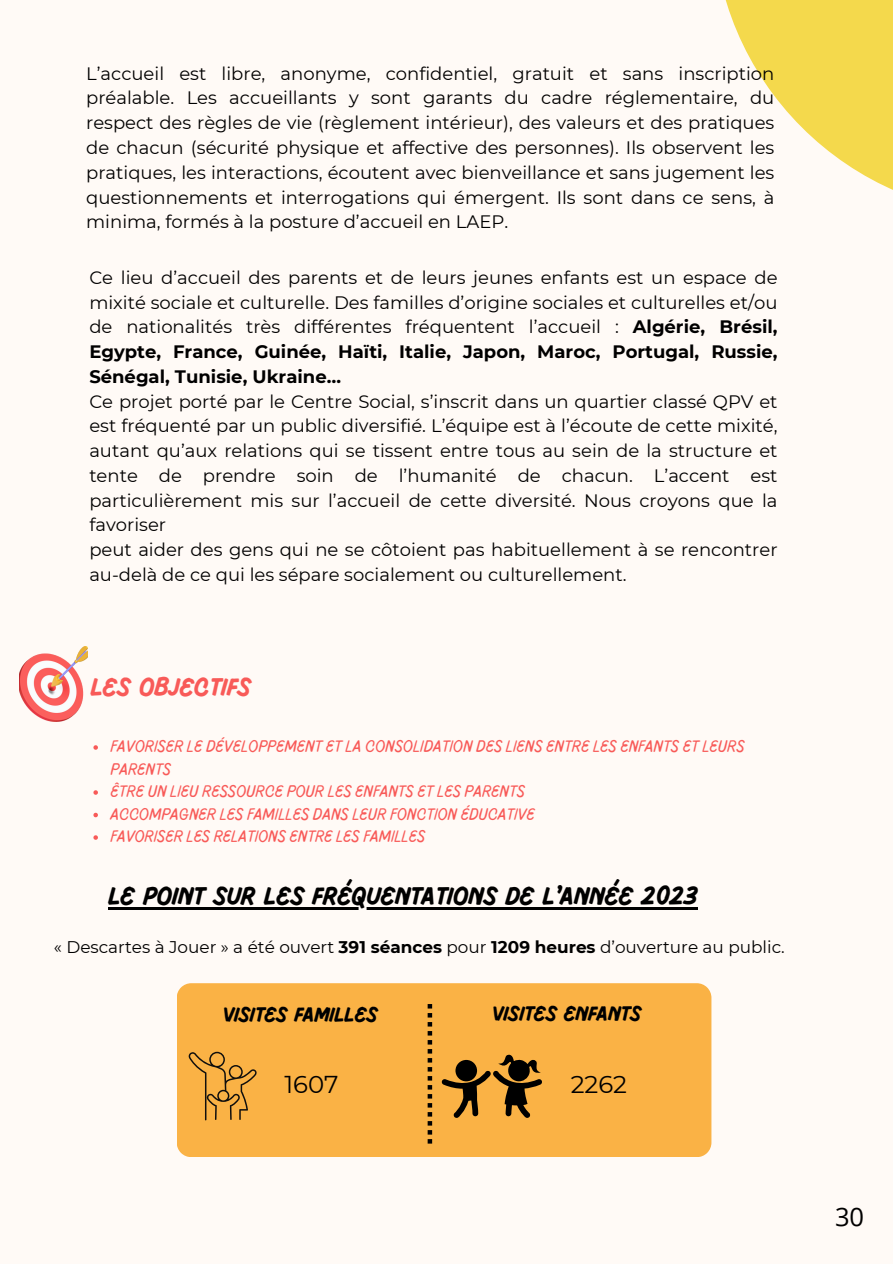
<style>
.page{position:relative;width:893px;height:1264px;background:#fff}
.page>*{position:absolute;margin:0;border:0;box-sizing:border-box;transform-origin:0 0}
.t1{font:700 25.8px "Pluma";color:#000}
.t2{font:700 25.8px "Pluma";color:#f85a58}
.t3{font:25.5px "Open Sans";color:#000}
.t4{font:24.3px "Montserrat";color:#000}
.t5{font:700 21.3px "Pluma";color:#000}
.t6{font:18px/24.8px "Montserrat";color:#000;text-align:justify}
.t7{font:100 16.8px/22.5px "Pluma";color:#f85a58}
.t8{font:16.8px "Montserrat";color:#000}
.s1{font-weight:700}
</style>
<div class="page">
<div style="left:0;top:0;width:892px;height:1263px;background:#fffaf6"></div>
<svg style="left:725px;top:0;width:167px;height:190px"></svg>
<img style="left:19px;top:646px;width:69px;height:75px">
<svg style="left:93px;top:745px;width:5px;height:4px"></svg>
<svg style="left:93px;top:790px;width:5px;height:4px"></svg>
<svg style="left:93px;top:812px;width:5px;height:5px"></svg>
<svg style="left:93px;top:835px;width:5px;height:4px"></svg>
<div style="left:177px;top:983px;width:534px;height:174px;background:#fab245"></div>
<svg style="left:427px;top:1004px;width:5px;height:139px"></svg>
<svg style="left:188px;top:1051px;width:69px;height:69px;background:#db9c3d"></svg>
<svg style="left:441px;top:1053px;width:101px;height:64px;background:#a0712c"></svg>
<hr style="left:109px;top:907px;width:589px;height:2px;background:#000">
<p class="t6" style="left:86px;top:61px;width:689px">L’accueil est libre, anonyme, confidentiel, gratuit et sans inscription préalable. Les accueillants y sont garants du cadre réglementaire, du respect des règles de vie (règlement intérieur), des valeurs et des pratiques de chacun (sécurité physique et affective des personnes). Ils observent les pratiques, les interactions, écoutent avec bienveillance et sans jugement les questionnements et interrogations qui émergent. Ils sont dans ce sens, à minima, formés à la posture d’accueil en LAEP.</p>
<p class="t6" style="left:89px;top:265px;width:689px">Ce lieu d’accueil des parents et de leurs jeunes enfants est un espace de mixité sociale et culturelle. Des familles d’origine sociales et culturelles et/ou de nationalités très différentes fréquentent l’accueil : <span class="s1">Algérie, Brésil, Egypte, France, Guinée, Haïti, Italie, Japon, Maroc, Portugal, Russie, Sénégal, Tunisie, Ukraine…</span></p>
<p class="t6" style="left:89px;top:389px;width:689px;text-align:left">Ce projet porté par le Centre Social, s’inscrit dans un quartier classé QPV et est fréquenté par un public diversifié. L’équipe est à l’écoute de cette mixité, autant qu’aux relations qui se tissent entre tous au sein de la structure et tente de prendre soin de l’humanité de chacun. L’accent est particulièrement mis sur l’accueil de cette diversité. Nous croyons que la favoriser<br>peut aider des gens qui ne se côtoient pas habituellement à se rencontrer au-delà de ce qui les sépare socialement ou culturellement.</p>
<h1 class="t2" style="left:91px;top:676px;width:162px">LES OBJECTIFS</h1>
<p class="t7" style="left:111px;top:735px;width:635px">FAVORISER LE DÉVELOPPEMENT ET LA CONSOLIDATION DES LIENS ENTRE LES ENFANTS ET LEURS PARENTS<br>ÊTRE UN LIEU RESSOURCE POUR LES ENFANTS ET LES PARENTS<br>ACCOMPAGNER LES FAMILLES DANS LEUR FONCTION ÉDUCATIVE<br>FAVORISER LES RELATIONS ENTRE LES FAMILLES</p>
<h1 class="t1" style="left:109px;top:885px;width:590px">LE POINT SUR LES FRÉQUENTATIONS DE L’ANNÉE 2023</h1>
<p class="t8" style="left:54px;top:937px;width:732px">« Descartes à Jouer » a été ouvert <span class="s1">391 séances</span> pour <span class="s1">1209 heures</span> d’ouverture au public.</p>
<p class="t5" style="left:222px;top:1005px;width:157px">VISITES FAMILLES</p>
<p class="t5" style="left:492px;top:1004px;width:151px">VISITES ENFANTS</p>
<h3 class="t4" style="left:284px;top:1068px;width:56px">1607</h3>
<h3 class="t4" style="left:570px;top:1068px;width:58px">2262</h3>
<h2 class="t3" style="left:835px;top:1198px;width:31px">30</h2>
</div>
